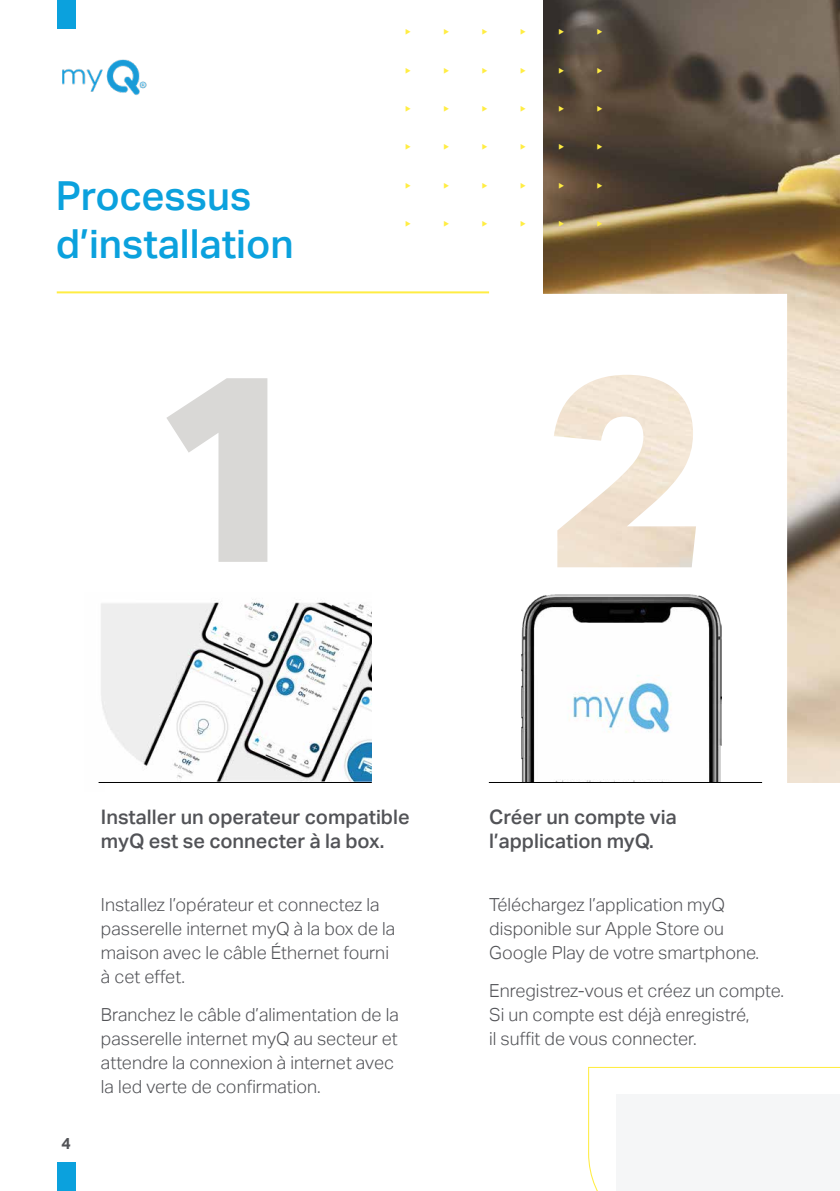
<style>
.page{position:relative;width:840px;height:1191px;background:#fff}
.page>*{position:absolute;margin:0;border:0;box-sizing:border-box;transform-origin:0 0}
.t1{font:500 40px/48px "Aktiv Grotesk";color:#0ba1dd}
.t2{font:500 20px/24px "Aktiv Grotesk";color:#525357}
.t3{font:300 18px/24px "Aktiv Grotesk";color:#525357}
.t4{font:700 16px "Aktiv Grotesk";color:#525357}
</style>
<div class="page">
<div style="left:57px;top:0;width:19px;height:28px;background:#0ba1dd"></div>
<div style="left:57px;top:1162px;width:19px;height:29px;background:#0ba1dd"></div>
<img style="left:62px;top:59px;width:85px;height:36px">
<svg style="left:167px;top:378px;width:100px;height:184px"></svg>
<img style="left:543px;top:0;width:296px;height:782px">
<svg style="left:543px;top:294px;width:243px;height:489px"></svg>
<img style="left:521px;top:594px;width:200px;height:188px">
<img style="left:101px;top:599px;width:270px;height:183px">
<hr style="left:488px;top:782px;width:273px;height:1px;background:#000">
<hr style="left:98px;top:782px;width:273px;height:1px;background:#000">
<hr style="left:57px;top:291px;width:432px;height:2px;background:#ffed43">
<svg style="left:588px;top:1066px;width:251px;height:125px"></svg>
<svg style="left:559px;top:29px;width:4px;height:6px"></svg>
<svg style="left:597px;top:29px;width:5px;height:6px"></svg>
<svg style="left:559px;top:67px;width:4px;height:6px"></svg>
<svg style="left:597px;top:67px;width:5px;height:6px"></svg>
<svg style="left:559px;top:106px;width:4px;height:5px"></svg>
<svg style="left:597px;top:106px;width:5px;height:5px"></svg>
<svg style="left:559px;top:144px;width:4px;height:6px"></svg>
<svg style="left:597px;top:144px;width:5px;height:6px"></svg>
<svg style="left:559px;top:182px;width:4px;height:6px"></svg>
<svg style="left:597px;top:182px;width:5px;height:6px"></svg>
<svg style="left:559px;top:221px;width:4px;height:5px"></svg>
<svg style="left:597px;top:221px;width:5px;height:5px"></svg>
<h1 class="t1" style="left:56px;top:172px;width:239px">Processus d’installation</h1>
<p class="t4" style="left:61px;top:1134px;width:11px">4</p>
<p class="t2" style="left:101px;top:805px;width:310px">Installer un operateur compatible myQ est se connecter à la box.</p>
<p class="t3" style="left:101px;top:892px;width:296px">Installez l’opérateur et connectez la passerelle internet myQ à la box de la maison avec le câble Éthernet fourni à cet effet.</p>
<p class="t3" style="left:101px;top:1002px;width:299px">Branchez le câble d’alimentation de la passerelle internet myQ au secteur et attendre la connexion à internet avec la led verte de confirmation.</p>
<p class="t2" style="left:489px;top:805px;width:189px">Créer un compte via l’application myQ.</p>
<p class="t3" style="left:489px;top:892px;width:271px">Téléchargez l’application myQ disponible sur Apple Store ou<br>Google Play de votre smartphone.</p>
<p class="t3" style="left:489px;top:978px;width:296px">Enregistrez-vous et créez un compte.<br>Si un compte est déjà enregistré,<br>il suffit de vous connecter.</p>
</div>
